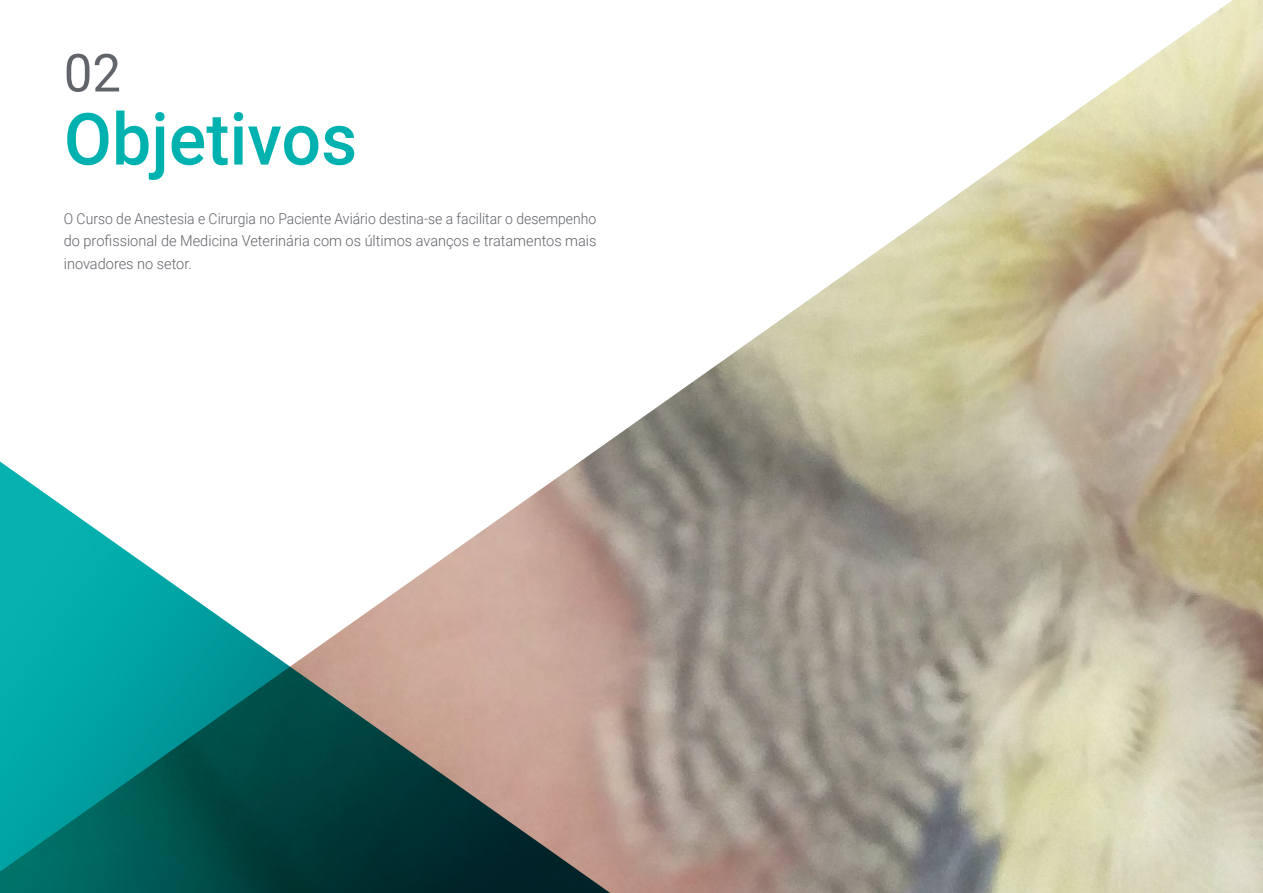
<style>
.page{position:relative;width:1263px;height:893px;background:#fff}
.page>*{position:absolute;margin:0;border:0;box-sizing:border-box;transform-origin:0 0}
.t1{font:500 72px "Roboto";color:#00b2af}
.t2{font:52.5px "Roboto";color:#61646a}
.t3{font:300 15px/22.5px "Roboto";color:#61646a;text-align:justify;scale:.93 1}
</style>
<div class="page">
<img style="left:602px;top:0;width:661px;height:893px">
<svg style="left:0;top:446px;width:640px;height:447px"></svg>
<h2 class="t2" style="left:64px;top:36px;width:59px">02</h2>
<h1 class="t1" style="left:64px;top:89px;width:295px">Objetivos</h1>
<p class="t3" style="left:64px;top:207px;width:574px">O Curso de Anestesia e Cirurgia no Paciente Aviário destina-se a facilitar o desempenho do profissional de Medicina Veterinária com os últimos avanços e tratamentos mais inovadores no setor.</p>
</div>
